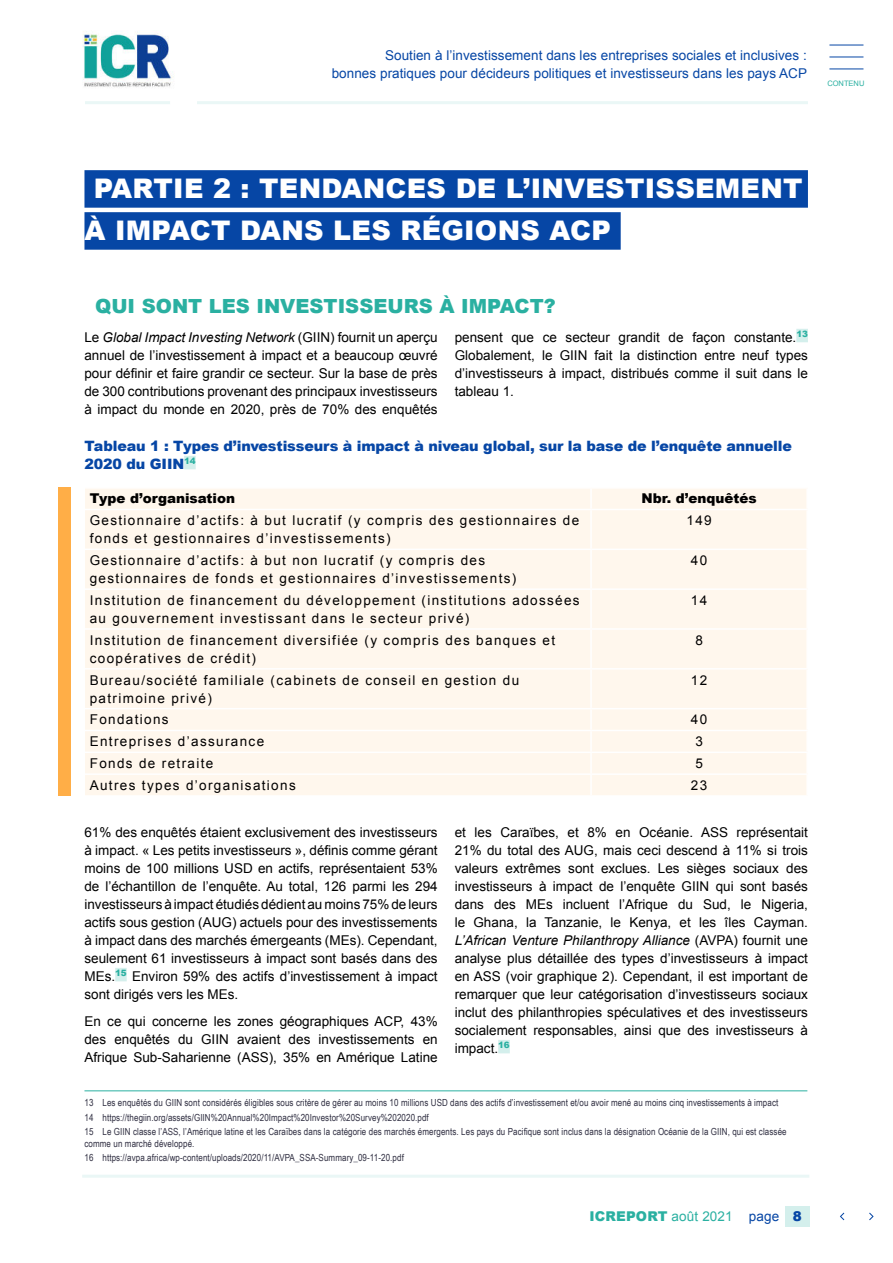
<style>
.page{position:relative;width:893px;height:1263px;background:#fff}
.page>*{position:absolute;margin:0;border:0;box-sizing:border-box;transform-origin:0 0}
.t1{font:900 27px/42px "Arial";letter-spacing:.01em;color:#fff}
.t2{font:900 19.5px "Arial";color:#2ab0a1}
.t3{font:900 14.25px/18px "Arial";letter-spacing:-.01em;color:#0646a5}
.t4{font:13.5px/18px "Arial";letter-spacing:.1em;color:#000;text-align:justify}
.t5{font:13.5px/18px "Arial";letter-spacing:.005em;color:#0646a5;text-align:right}
.t6{font:900 13.5px "Arial";color:#000}
.t7{font:900 13.5px "Arial";letter-spacing:.01em;color:#2ab0a1}
.t8{font:9.75px/14.4px "Arial Narrow";letter-spacing:.01em;color:#2f2e41}
.t9{font:7.5px "Arial";color:#2ab0a1}
.s1{font-style:italic}
.s2{font-weight:400}
.s3{font-weight:400;color:#0646a5}
.s4{color:#0646a5}
</style>
<div class="page">
<img style="left:82px;top:31px;width:91px;height:57px">
<hr style="left:197px;top:101px;width:611px;height:3px;background:#eaf7f6">
<hr style="left:82px;top:1175px;width:727px;height:3px;background:#eaf7f6">
<hr style="left:85px;top:101px;width:85px;height:3px;background:#eaf7f6">
<hr style="left:829px;top:69px;width:34px;height:1px;background:#0646a5">
<hr style="left:829px;top:45px;width:34px;height:1px;background:#0646a5">
<hr style="left:829px;top:57px;width:34px;height:1px;background:#0646a5">
<div style="left:785px;top:1206px;width:24px;height:20px;background:#d4efec"></div>
<svg style="left:840px;top:1213px;width:33px;height:7px"></svg>
<div style="left:85px;top:487px;width:723px;height:309px;background:#fff7ed"></div>
<div style="left:58px;top:487px;width:13px;height:309px;background:#ffae47"></div>
<div style="left:84px;top:170px;width:724px;height:38px;background:#0646a5"></div>
<div style="left:84px;top:212px;width:537px;height:38px;background:#0646a5"></div>
<hr style="left:84px;top:1090px;width:723px;height:1px;background:#2ab0a1">
<div style="left:796px;top:329px;width:12px;height:13px;background:#d4efec"></div>
<div style="left:184px;top:456px;width:12px;height:13px;background:#d4efec"></div>
<hr style="left:83px;top:487px;width:508px;height:2px;background:#fff">
<hr style="left:591px;top:487px;width:217px;height:2px;background:#fff">
<hr style="left:590px;top:489px;width:2px;height:20px;background:#fff">
<hr style="left:806px;top:489px;width:2px;height:20px;background:#fff">
<hr style="left:83px;top:509px;width:508px;height:1px;background:#fff">
<hr style="left:591px;top:509px;width:217px;height:1px;background:#fff">
<hr style="left:590px;top:510px;width:2px;height:38px;background:#fff">
<hr style="left:806px;top:510px;width:2px;height:38px;background:#fff">
<hr style="left:83px;top:548px;width:508px;height:2px;background:#fff">
<hr style="left:591px;top:548px;width:217px;height:2px;background:#fff">
<hr style="left:590px;top:550px;width:2px;height:38px;background:#fff">
<hr style="left:806px;top:550px;width:2px;height:38px;background:#fff">
<hr style="left:83px;top:588px;width:508px;height:2px;background:#fff">
<hr style="left:591px;top:588px;width:217px;height:2px;background:#fff">
<hr style="left:590px;top:590px;width:2px;height:38px;background:#fff">
<hr style="left:806px;top:590px;width:2px;height:38px;background:#fff">
<hr style="left:83px;top:628px;width:508px;height:2px;background:#fff">
<hr style="left:591px;top:628px;width:217px;height:2px;background:#fff">
<hr style="left:590px;top:630px;width:2px;height:38px;background:#fff">
<hr style="left:806px;top:630px;width:2px;height:38px;background:#fff">
<hr style="left:83px;top:668px;width:508px;height:1px;background:#fff">
<hr style="left:591px;top:668px;width:217px;height:1px;background:#fff">
<hr style="left:590px;top:669px;width:2px;height:39px;background:#fff">
<hr style="left:806px;top:669px;width:2px;height:39px;background:#fff">
<hr style="left:83px;top:708px;width:508px;height:1px;background:#fff">
<hr style="left:591px;top:708px;width:217px;height:1px;background:#fff">
<hr style="left:590px;top:709px;width:2px;height:21px;background:#fff">
<hr style="left:806px;top:709px;width:2px;height:21px;background:#fff">
<hr style="left:83px;top:730px;width:508px;height:1px;background:#fff">
<hr style="left:591px;top:730px;width:217px;height:1px;background:#fff">
<hr style="left:590px;top:731px;width:2px;height:20px;background:#fff">
<hr style="left:806px;top:731px;width:2px;height:20px;background:#fff">
<hr style="left:83px;top:751px;width:508px;height:2px;background:#fff">
<hr style="left:591px;top:751px;width:217px;height:2px;background:#fff">
<hr style="left:590px;top:753px;width:2px;height:20px;background:#fff">
<hr style="left:806px;top:753px;width:2px;height:20px;background:#fff">
<hr style="left:83px;top:773px;width:508px;height:2px;background:#fff">
<hr style="left:591px;top:773px;width:217px;height:2px;background:#fff">
<hr style="left:590px;top:775px;width:2px;height:20px;background:#fff">
<hr style="left:806px;top:775px;width:2px;height:20px;background:#fff">
<hr style="left:83px;top:795px;width:508px;height:2px;background:#fff">
<hr style="left:591px;top:795px;width:217px;height:2px;background:#fff">
<div style="left:115px;top:968px;width:12px;height:13px;background:#d4efec"></div>
<div style="left:498px;top:1040px;width:12px;height:13px;background:#d4efec"></div>
<p class="t5" style="left:332px;top:48px;width:477px">Soutien à l’investissement dans les entreprises sociales et inclusives :<br>bonnes pratiques pour décideurs politiques et investisseurs dans les pays ACP</p>
<p class="t9" style="left:827px;top:80px;width:39px">CONTENU</p>
<h1 class="t1" style="left:84px;top:170px;width:720px;text-indent:9px">PARTIE 2 : TENDANCES DE L’INVESTISSEMENT<br>À IMPACT DANS LES RÉGIONS ACP</h1>
<h2 class="t2" style="left:95px;top:299px;width:462px">QUI SONT LES INVESTISSEURS À IMPACT?</h2>
<p class="t4" style="left:84px;top:330px;width:355px">Le <span class="s1">Global Impact Investing Network</span> (GIIN) fournit un aperçu annuel de l’investissement à impact et a beaucoup œuvré pour définir et faire grandir ce secteur. Sur la base de près de 300 contributions provenant des principaux investisseurs à impact du monde en 2020, près de 70% des enquêtés</p>
<p class="t4" style="left:455px;top:328px;width:355px">pensent que ce secteur grandit de façon constante.<sup>13<br></sup>Globalement, le GIIN fait la distinction entre neuf types d’investisseurs à impact, distribués comme il suit dans le tableau 1.</p>
<p class="t3" style="left:84px;top:438px;width:709px">Tableau 1 : Types d’investisseurs à impact à niveau global, sur la base de l’enquête annuelle<br>2020 du GIIN<sup>14</sup></p>
<p class="t6" style="left:90px;top:494px;width:147px">Type d’organisation</p>
<p class="t6" style="left:641px;top:494px;width:117px">Nbr. d’enquêtés</p>
<p class="t4" style="left:90px;top:512px;width:491px">Gestionnaire d’actifs: à but lucratif (y compris des gestionnaires de fonds et gestionnaires d’investissements)</p>
<p class="t4" style="left:686px;top:512px;width:27px">149</p>
<p class="t4" style="left:90px;top:551px;width:428px">Gestionnaire d’actifs: à but non lucratif (y compris des gestionnaires de fonds et gestionnaires d’investissements)</p>
<p class="t4" style="left:691px;top:551px;width:18px">40</p>
<p class="t4" style="left:90px;top:591px;width:491px">Institution de financement du développement (institutions adossées au gouvernement investissant dans le secteur privé)</p>
<p class="t4" style="left:691px;top:591px;width:18px">14</p>
<p class="t4" style="left:90px;top:631px;width:467px">Institution de financement diversifiée (y compris des banques et coopératives de crédit)</p>
<p class="t4" style="left:695px;top:631px;width:9px">8</p>
<p class="t4" style="left:90px;top:671px;width:431px">Bureau/société familiale (cabinets de conseil en gestion du patrimoine privé)</p>
<p class="t4" style="left:691px;top:672px;width:18px">12</p>
<p class="t4" style="left:90px;top:711px;width:80px">Fondations</p>
<p class="t4" style="left:691px;top:711px;width:18px">40</p>
<p class="t4" style="left:90px;top:733px;width:176px">Entreprises d’assurance</p>
<p class="t4" style="left:695px;top:733px;width:9px">3</p>
<p class="t4" style="left:90px;top:754px;width:125px">Fonds de retraite</p>
<p class="t4" style="left:695px;top:754px;width:9px">5</p>
<p class="t4" style="left:90px;top:776px;width:208px">Autres types d’organisations</p>
<p class="t4" style="left:691px;top:776px;width:18px">23</p>
<p class="t4" style="left:84px;top:823px;width:355px">61% des enquêtés étaient exclusivement des investisseurs à impact. « Les petits investisseurs », définis comme gérant moins de 100 millions USD en actifs, représentaient 53% de l’échantillon de l’enquête. Au total, 126 parmi les 294 investisseurs à impact étudiés dédient au moins 75% de leurs actifs sous gestion (AUG) actuels pour des investissements à impact dans des marchés émergeants (MEs). Cependant, seulement 61 investisseurs à impact sont basés dans des MEs.<sup>15</sup> Environ 59% des actifs d’investissement à impact sont dirigés vers les MEs.</p>
<p class="t4" style="left:84px;top:1012px;width:355px">En ce qui concerne les zones géographiques ACP, 43% des enquêtés du GIIN avaient des investissements en Afrique Sub-Saharienne (ASS), 35% en Amérique Latine</p>
<p class="t4" style="left:455px;top:823px;width:355px">et les Caraïbes, et 8% en Océanie. ASS représentait 21% du total des AUG, mais ceci descend à 11% si trois valeurs extrêmes sont exclues. Les sièges sociaux des investisseurs à impact de l’enquête GIIN qui sont basés dans des MEs incluent l’Afrique du Sud, le Nigeria, le Ghana, la Tanzanie, le Kenya, et les îles Cayman.<br><span class="s1">L’African Venture Philanthropy Alliance</span> (AVPA) fournit une analyse plus détaillée des types d’investisseurs à impact en ASS (voir graphique 2). Cependant, il est important de remarquer que leur catégorisation d’investisseurs sociaux inclut des philanthropies spéculatives et des investisseurs socialement responsables, ainsi que des investisseurs à impact.<sup>16</sup></p>
<p class="t8" style="left:84px;top:1096px;width:704px">13 Les enquêtés du GIIN sont considérés éligibles sous critère de gérer au moins 10 millions USD dans des actifs d’investissement et/ou avoir mené au moins cinq investissements à impact<br>14 https://thegiin.org/assets/GIIN%20Annual%20Impact%20Investor%20Survey%202020.pdf<br>15 Le GIIN classe l’ASS, l’Amérique latine et les Caraïbes dans la catégorie des marchés émergents. Les pays du Pacifique sont inclus dans la désignation Océanie de la GIIN, qui est classée</p>
<p class="t8" style="left:84px;top:1135px;width:321px">comme un marché développé.<br>16 https://avpa.africa/wp-content/uploads/2020/11/AVPA_SSA-Summary_09-11-20.pdf</p>
<p class="t7" style="left:589px;top:1208px;width:214px">ICREPORT <span class="s2">août 2021</span> <span class="s3">page</span> <span class="s4">8</span></p>
</div>
